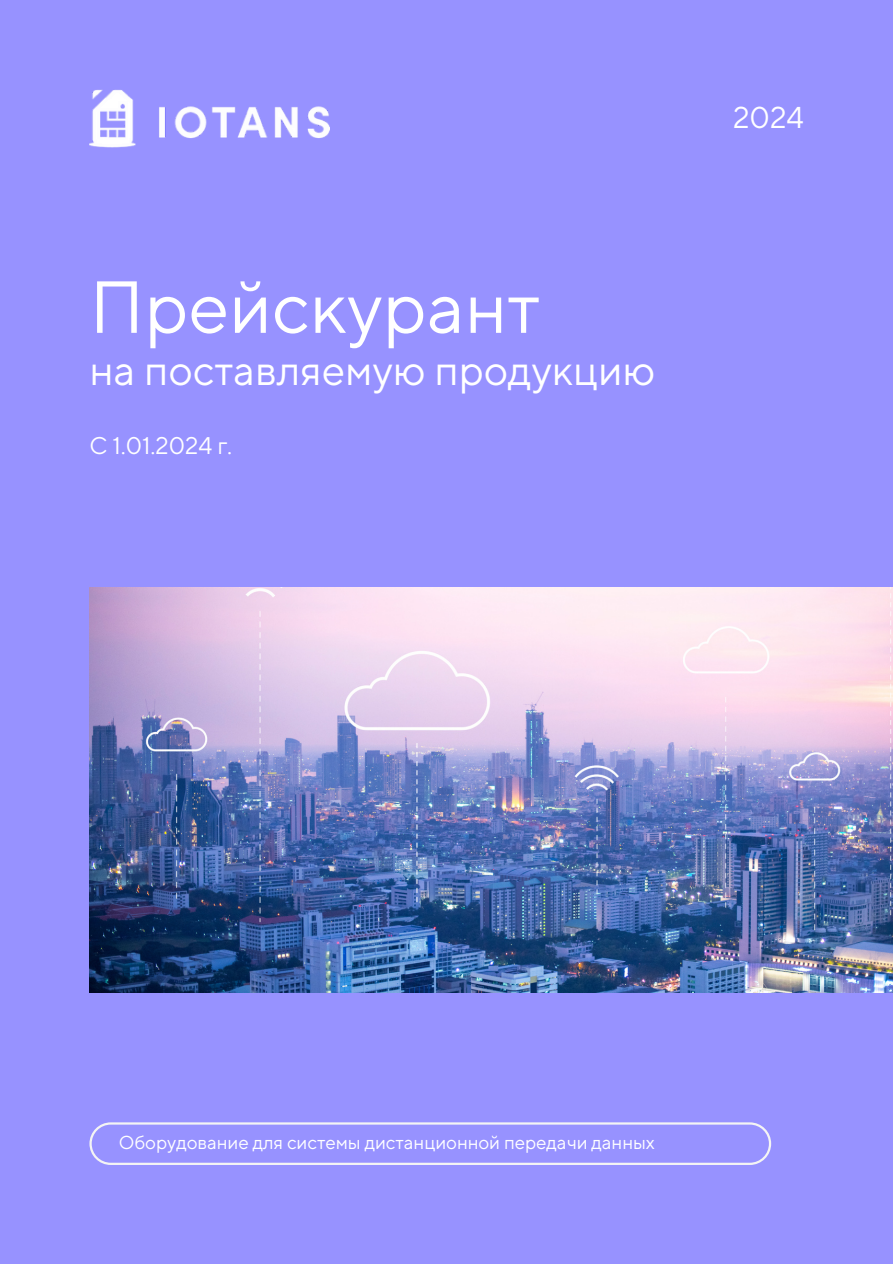
<style>
.page{position:relative;width:893px;height:1264px;background:#fff}
.page>*{position:absolute;margin:0;border:0;box-sizing:border-box;transform-origin:0 0}
.t1{font:73.5px "TT Norms Pro";color:#fff}
.t2{font:42px "TT Norms Pro";color:#fff}
.t3{font:30px "TT Norms Pro";color:#fff}
.t4{font:24px "TT Norms Pro";color:#fff}
.t5{font:18.6px "TT Norms Pro";color:#fff}
</style>
<div class="page">
<div style="left:0;top:0;width:892px;height:1263px;background:#9792ff"></div>
<img style="left:89px;top:587px;width:803px;height:405px">
<img style="left:89px;top:89px;width:240px;height:59px">
<svg style="left:89px;top:1122px;width:682px;height:42px"></svg>
<h2 class="t1" style="left:89px;top:263px;width:452px">Прейскурант</h2>
<h2 class="t2" style="left:89px;top:345px;width:567px">на поставляемую продукцию</h2>
<h3 class="t4" style="left:89px;top:431px;width:144px">С 1.01.2024 г.</h3>
<h1 class="t3" style="left:733px;top:99px;width:72px">2024</h1>
<p class="t5" style="left:119px;top:1131px;width:537px">Оборудование для системы дистанционной передачи данных</p>
</div>
